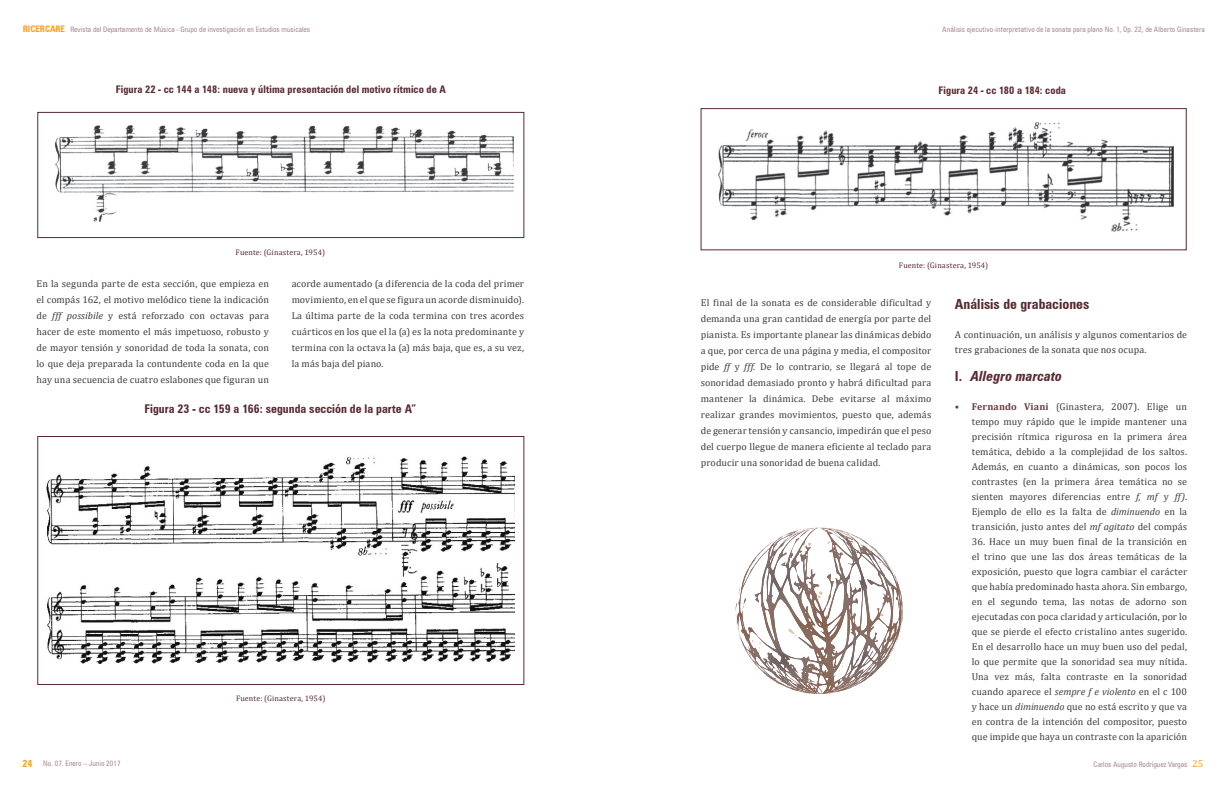
<style>
.page{position:relative;width:1224px;height:792px;background:#fff}
.page>*{position:absolute;margin:0;border:0;box-sizing:border-box;transform-origin:0 0}
.TÍTULO1{font:700 condensed 14px "Zurich BT";color:#582931}
.TÍTULO1-2{font:italic 700 condensed 14px "Zurich BT";letter-spacing:.005em;color:#582931}
.Figura{font:700 condensed 12px "Zurich BT";color:#582931}
.Figura-2{font:700 condensed 10.5px "Zurich BT";letter-spacing:.01em;color:#582931}
.Corrido{font:10px/16px "Cambria";letter-spacing:.01em;color:#3e3e3f;text-align:justify}
.Corrido_tabulado{font:10px/15px "Cambria";letter-spacing:.01em;color:#3e3e3f;text-align:justify}
.t1{font:10px "Cambria";color:#ff9d1b}
.Fuente{font:8px "Cambria";letter-spacing:.02em;color:#582931}
.t2{font:condensed 7.5px "Zurich BT";color:#ac8e91}
.s1{font-weight:700;font-size:9px;color:#ff9d1b}
.s2{font-style:italic}
.s3{font-style:normal}
.s4{font-weight:700;color:#693d43}
.s5{font-weight:700;font-size:10px;color:#ff9d1b}
</style>
<div class="page">
<img style="left:55px;top:125px;width:458px;height:97px">
<div style="left:38px;top:112px;width:486px;height:126px;border:1px solid #582931"></div>
<img style="left:46px;top:456px;width:469px;height:208px">
<div style="left:38px;top:436px;width:486px;height:249px;border:1px solid #582931"></div>
<img style="left:718px;top:123px;width:455px;height:109px">
<div style="left:701px;top:108px;width:485px;height:142px;border:1px solid #582931"></div>
<svg style="left:735px;top:528px;width:168px;height:166px"></svg>
<p class="t2" style="left:23px;top:25px;width:289px"><span class="s1">RICERCARE</span> Revista del Departamento de Música - Grupo de investigación en Estudios musicales</p>
<p class="Figura-2" style="left:116px;top:83px;width:332px">Figura 22 - cc 144 a 148: nueva y última presentación del motivo rítmico de A</p>
<p class="Fuente" style="left:236px;top:248px;width:91px">Fuente: (Ginastera, 1954)</p>
<p class="Corrido" style="left:37px;top:276px;width:234px">En la segunda parte de esta sección, que empieza en el compás 162, el motivo melódico tiene la indicación de <span class="s2">fff possibile</span> y está reforzado con octavas para hacer de este momento el más impetuoso, robusto y de mayor tensión y sonoridad de toda la sonata, con lo que deja preparada la contundente coda en la que hay una secuencia de cuatro eslabones que figuran un</p>
<p class="Corrido" style="left:292px;top:276px;width:234px">acorde aumentado (a diferencia de la coda del primer movimiento, en el que se figura un acorde disminuido).<br>La última parte de la coda termina con tres acordes cuárticos en los que el la (a) es la nota predominante y termina con la octava la (a) más baja, que es, a su vez, la más baja del piano.</p>
<p class="Figura" style="left:144px;top:401px;width:273px">Figura 23 - cc 159 a 166: segunda sección de la parte A”</p>
<p class="Fuente" style="left:236px;top:694px;width:91px">Fuente: (Ginastera, 1954)</p>
<p class="t2" style="left:942px;top:25px;width:264px">Análisis ejecutivo-interpretativo de la sonata para plano No. 1, Op. 22, de Alberto Ginastera</p>
<p class="Figura-2" style="left:938px;top:84px;width:129px">Figura 24 - cc 180 a 184: coda</p>
<p class="Fuente" style="left:899px;top:260px;width:91px">Fuente: (Ginastera, 1954)</p>
<p class="Corrido" style="left:701px;top:295px;width:232px">El final de la sonata es de considerable dificultad y demanda una gran cantidad de energía por parte del pianista. Es importante planear las dinámicas debido a que, por cerca de una página y media, el compositor pide <span class="s2">ff</span> y <span class="s2">fff.</span> De lo contrario, se llegará al tope de sonoridad demasiado pronto y habrá dificultad para mantener la dinámica. Debe evitarse al máximo realizar grandes movimientos, puesto que, además de generar tensión y cansancio, impedirán que el peso del cuerpo llegue de manera eficiente al teclado para producir una sonoridad de buena calidad.</p>
<p class="TÍTULO1" style="left:955px;top:296px;width:136px">Análisis de grabaciones</p>
<p class="Corrido" style="left:955px;top:327px;width:234px;line-height:15px">A continuación, un análisis y algunos comentarios de tres grabaciones de la sonata que nos ocupa.</p>
<p class="TÍTULO1-2" style="left:955px;top:368px;width:109px"><span class="s3">I.</span> Allegro marcato</p>
<p class="Corrido_tabulado" style="left:972px;top:399px;width:217px;text-indent:-17px"><span class="s4">• Fernando Viani</span> (Ginastera, 2007). Elige un tempo muy rápido que le impide mantener una precisión rítmica rigurosa en la primera área temática, debido a la complejidad de los saltos.<br>Además, en cuanto a dinámicas, son pocos los contrastes (en la primera área temática no se sienten mayores diferencias entre <span class="s2">f, mf</span> y <span class="s2">ff)</span>.<br>Ejemplo de ello es la falta de <span class="s2">diminuendo</span> en la transición, justo antes del <span class="s2">mf agitato</span> del compás</p>
<p class="Corrido_tabulado" style="left:972px;top:534px;width:217px">36. Hace un muy buen final de la transición en el trino que une las dos áreas temáticas de la exposición, puesto que logra cambiar el carácter que había predominado hasta ahora. Sin embargo, en el segundo tema, las notas de adorno son ejecutadas con poca claridad y articulación, por lo que se pierde el efecto cristalino antes sugerido.<br>En el desarrollo hace un muy buen uso del pedal, lo que permite que la sonoridad sea muy nítida.<br>Una vez más, falta contraste en la sonoridad cuando aparece el <span class="s2">sempre f e violento</span> en el c 100 y hace un <span class="s2">diminuendo</span> que no está escrito y que va en contra de la intención del compositor, puesto que impide que haya un contraste con la aparición</p>
<p class="t2" style="left:23px;top:759px;width:100px"><span class="s5">24</span> No. 07. Enero – Junio 2017</p>
<p class="t1" style="left:1192px;top:757px;width:13px">25</p>
<p class="t2" style="left:1094px;top:760px;width:95px">Carlos Augusto Rodríguez Vargas</p>
</div>
